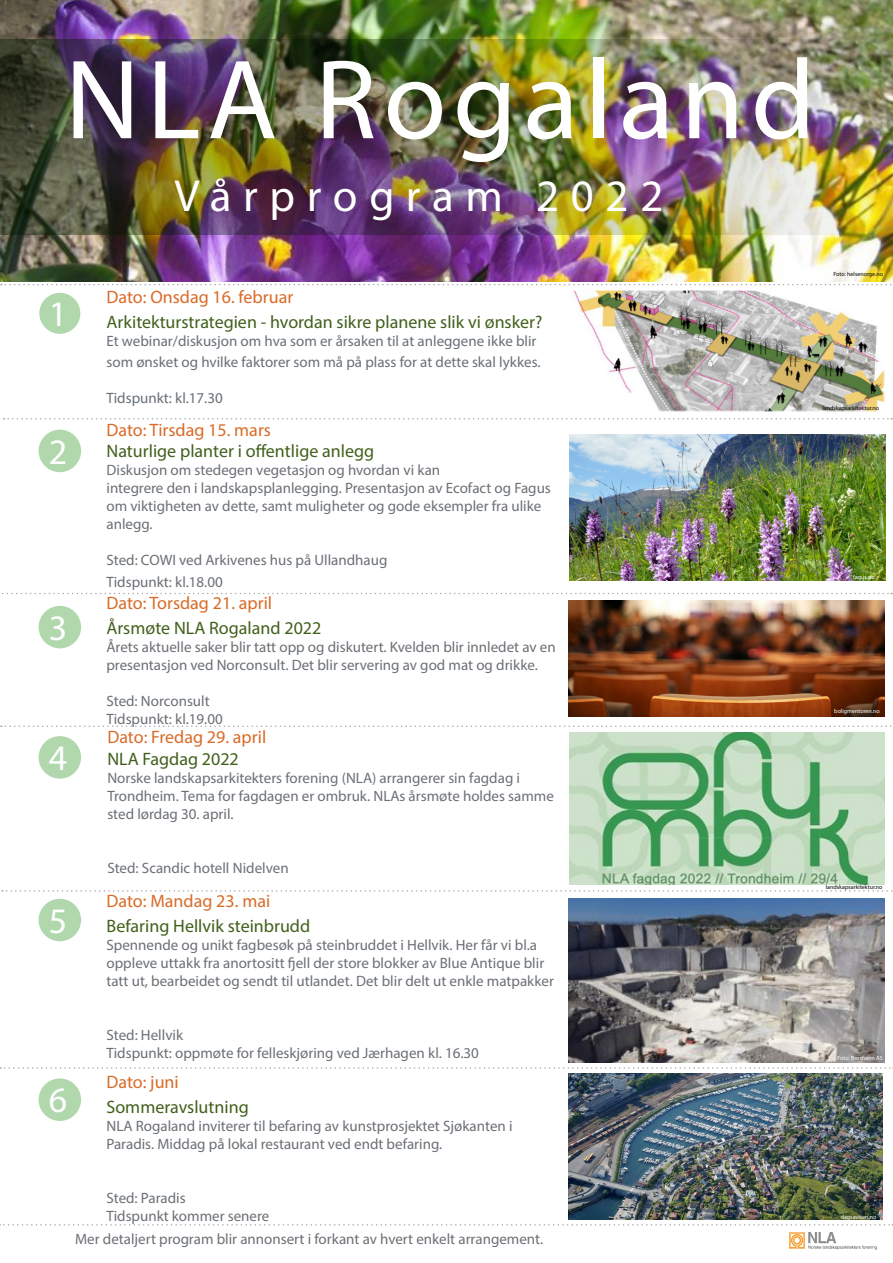
<style>
.page{position:relative;width:893px;height:1263px;background:#fff}
.page>*{position:absolute;margin:0;border:0;box-sizing:border-box;transform-origin:0 0}
.t1{font:114px "Myriad Pro";letter-spacing:.06em;color:#fff}
.t2{font:45px "Myriad Pro";letter-spacing:.26em;color:#fff}
.t3{font:36px "Myriad Pro";color:#fff}
.t4{font:18px "Myriad Pro";color:#41601c}
.t5{font:18px "Myriad Pro";color:#d96b27}
.t6{font:18px "Myriad Pro";color:#da6a27}
.t7{font:15px/18px "Myriad Pro";color:#6b7076}
.t8{font:15px/21.6px "Myriad Pro";color:#687077}
.t9{font:6px "Myriad Pro";color:#040503}
.t10{font:6px "Myriad Pro";color:#fff}
</style>
<div class="page">
<img style="left:1px;top:1px;width:891px;height:281px">
<img style="left:569px;top:732px;width:315px;height:152px">
<img style="left:574px;top:292px;width:308px;height:117px">
<div style="left:568px;top:290px;width:316px;height:121px;border:1px solid #fff"></div>
<img style="left:569px;top:435px;width:316px;height:146px">
<img style="left:0;top:39px;width:893px;height:196px">
<div style="left:39px;top:430px;width:42px;height:42px;background:#b0d8ac;border-radius:50%"></div>
<div style="left:39px;top:606px;width:42px;height:42px;background:#b0d8ac;border-radius:50%"></div>
<div style="left:39px;top:736px;width:42px;height:43px;background:#b0d8ac;border-radius:50%"></div>
<div style="left:39px;top:899px;width:42px;height:42px;background:#b0d8ac;border-radius:50%"></div>
<svg style="left:4px;top:418px;width:888px;height:2px"></svg>
<svg style="left:2px;top:890px;width:891px;height:2px"></svg>
<svg style="left:2px;top:593px;width:890px;height:1px"></svg>
<svg style="left:0;top:1067px;width:893px;height:2px"></svg>
<svg style="left:1px;top:284px;width:891px;height:1px"></svg>
<svg style="left:0;top:1224px;width:893px;height:1px"></svg>
<img style="left:790px;top:1232px;width:87px;height:18px">
<img style="left:568px;top:899px;width:316px;height:164px">
<img style="left:569px;top:1073px;width:314px;height:146px">
<div style="left:39px;top:292px;width:42px;height:43px;background:#b0d8ac;border-radius:50%"></div>
<div style="left:38px;top:291px;width:44px;height:44px;border:2px solid #fff;border-radius:50%"></div>
<svg style="left:1px;top:725px;width:891px;height:2px"></svg>
<img style="left:568px;top:601px;width:316px;height:115px">
<div style="left:39px;top:1078px;width:42px;height:43px;background:#b0d8ac;border-radius:50%"></div>
<p class="t1" style="left:65px;top:30px;width:752px">NLA Rogaland</p>
<p class="t2" style="left:174px;top:168px;width:491px">Vårprogram 2022</p>
<h3 class="t3" style="left:49px;top:292px;width:20px">1</h3>
<h3 class="t3" style="left:49px;top:429px;width:20px">2</h3>
<h3 class="t3" style="left:49px;top:605px;width:20px">3</h3>
<h3 class="t3" style="left:49px;top:736px;width:20px">4</h3>
<p class="t6" style="left:106px;top:285px;width:188px">Dato: Onsdag 16. februar</p>
<p class="t4" style="left:106px;top:311px;width:437px">Arkitekturstrategien - hvordan sikre planene slik vi ønsker?</p>
<p class="t8" style="left:106px;top:330px;width:436px">Et webinar/diskusjon om hva som er årsaken til at anleggene ikke blir som ønsket og hvilke faktorer som må på plass for at dette skal lykkes.</p>
<p class="t8" style="left:106px;top:387px;width:118px">Tidspunkt: kl.17.30</p>
<p class="t5" style="left:106px;top:419px;width:166px">Dato: Tirsdag 15. mars</p>
<p class="t4" style="left:106px;top:440px;width:269px">Naturlige planter i offentlige anlegg</p>
<p class="t7" style="left:106px;top:461px;width:335px">Diskusjon om stedegen vegetasjon og hvordan vi kan</p>
<p class="t7" style="left:106px;top:479px;width:446px">integrere den i landskapsplanlegging. Presentasjon av Ecofact og Fagus om viktigheten av dette, samt muligheter og gode eksempler fra ulike anlegg.</p>
<p class="t7" style="left:106px;top:551px;width:282px">Sted: COWI ved Arkivenes hus på Ullandhaug</p>
<p class="t7" style="left:106px;top:573px;width:118px">Tidspunkt: kl.18.00</p>
<p class="t5" style="left:106px;top:592px;width:167px">Dato: Torsdag 21. april</p>
<p class="t4" style="left:106px;top:617px;width:216px">Årsmøte NLA Rogaland 2022</p>
<p class="t7" style="left:106px;top:638px;width:451px">Årets aktuelle saker blir tatt opp og diskutert. Kvelden blir innledet av en presentasjon ved Norconsult. Det blir servering av god mat og drikke.</p>
<p class="t7" style="left:106px;top:692px;width:105px">Sted: Norconsult</p>
<p class="t7" style="left:106px;top:710px;width:118px">Tidspunkt: kl.19.00</p>
<p class="t5" style="left:107px;top:726px;width:160px">Dato: Fredag 29. april</p>
<p class="t4" style="left:107px;top:747px;width:133px">NLA Fagdag 2022</p>
<p class="t7" style="left:107px;top:768px;width:448px">Norske landskapsarkitekters forening (NLA) arrangerer sin fagdag i<br>Trondheim. Tema for fagdagen er ombruk. NLAs årsmøte holdes samme sted lørdag 30. april.</p>
<h3 class="t3" style="left:49px;top:898px;width:20px">5</h3>
<h3 class="t3" style="left:49px;top:1078px;width:20px">6</h3>
<p class="t7" style="left:107px;top:858px;width:183px">Sted: Scandic hotell Nidelven</p>
<p class="t5" style="left:106px;top:890px;width:165px">Dato: Mandag 23. mai</p>
<p class="t4" style="left:106px;top:915px;width:205px">Befaring Hellvik steinbrudd</p>
<p class="t7" style="left:106px;top:936px;width:449px">Spennende og unikt fagbesøk på steinbruddet i Hellvik. Her får vi bl.a oppleve uttakk fra anortositt fjell der store blokker av Blue Antique blir tatt ut, bearbeidet og sendt til utlandet. Det blir delt ut enkle matpakker</p>
<p class="t7" style="left:106px;top:1026px;width:78px">Sted: Hellvik</p>
<p class="t7" style="left:106px;top:1044px;width:374px">Tidspunkt: oppmøte for felleskjøring ved Jærhagen kl. 16.30</p>
<p class="t5" style="left:106px;top:1071px;width:74px">Dato: juni</p>
<p class="t4" style="left:106px;top:1096px;width:144px">Sommeravslutning</p>
<p class="t7" style="left:106px;top:1117px;width:408px">NLA Rogaland inviterer til befaring av kunstprosjektet Sjøkanten i</p>
<p class="t7" style="left:106px;top:1135px;width:337px">Paradis. Middag på lokal restaurant ved endt befaring.</p>
<p class="t7" style="left:106px;top:1189px;width:81px">Sted: Paradis</p>
<p class="t7" style="left:106px;top:1207px;width:164px">Tidspunkt kommer senere</p>
<p class="t7" style="left:75px;top:1229px;width:470px">Mer detaljert program blir annonsert i forkant av hvert enkelt arrangement.</p>
<p class="t9" style="left:833px;top:271px;width:51px">Foto: helsenorge.no</p>
<p class="t9" style="left:822px;top:404px;width:58px">landskapsarkitektur.no</p>
<p class="t10" style="left:853px;top:573px;width:23px">fagus.no</p>
<p class="t10" style="left:834px;top:707px;width:47px">boligmentoren.no</p>
<p class="t9" style="left:826px;top:883px;width:58px">landskapsarkitektur.no</p>
<p class="t10" style="left:837px;top:1055px;width:47px">Foto: Borsheim AS</p>
<p class="t10" style="left:841px;top:1213px;width:37px">dagsavisen.no</p>
</div>
